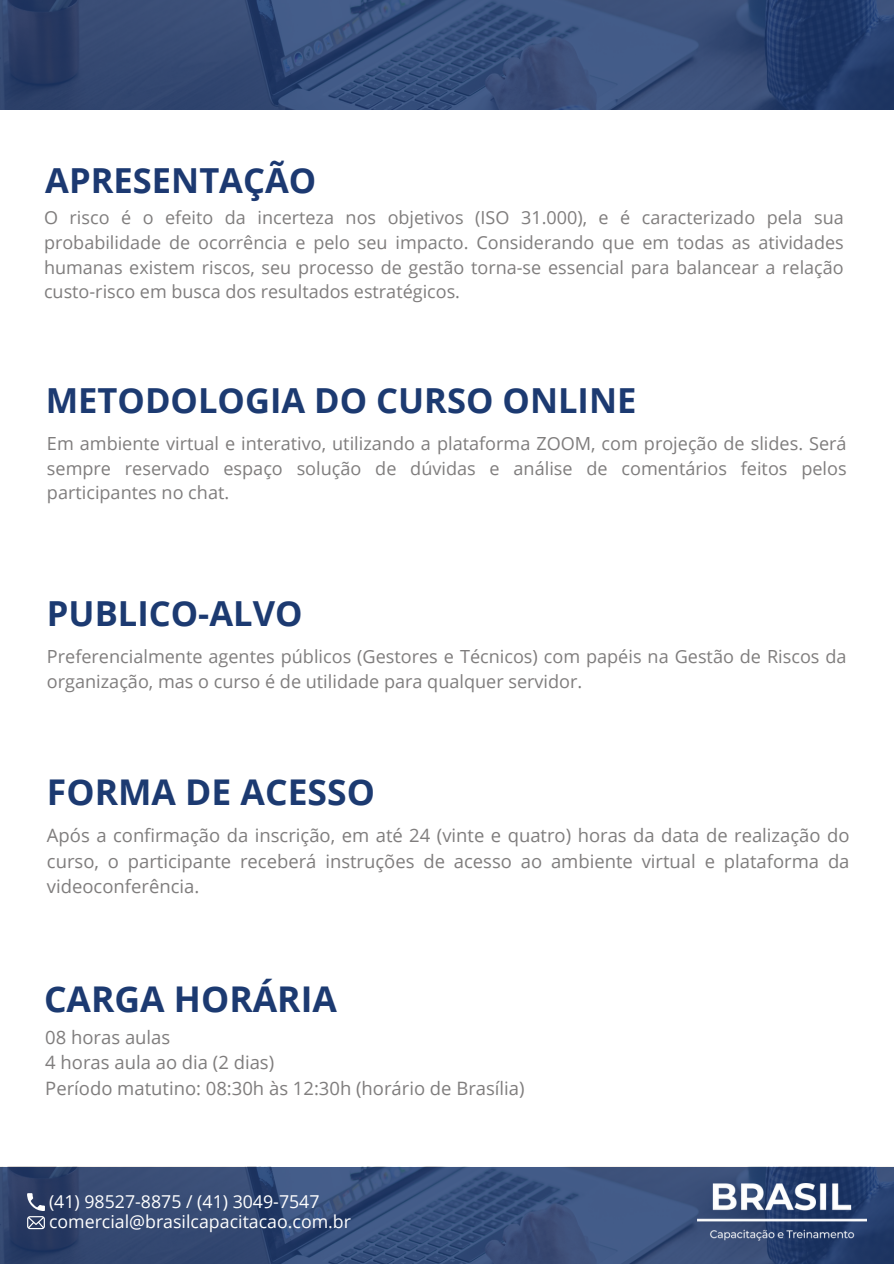
<style>
.page{position:relative;width:894px;height:1264px;background:#fff}
.page>*{position:absolute;margin:0;border:0;box-sizing:border-box;transform-origin:0 0}
.t1{font:700 35.4px "Open Sans";color:#1c3a71}
.t2{font:700 34.5px "Open Sans";color:#1c3a71}
.t3{font:700 34.5px "Open Sans";color:#1c3971}
.t4{font:18.45px/25.5px "Open Sans";color:#7f7d7d;text-align:justify}
.t5{font:18px/24.8px "Open Sans";color:#7f7d7d;text-align:justify}
.t6{font:17.7px/19.5px "Open Sans";color:#fff}
</style>
<div class="page">
<img style="left:0;top:0;width:893px;height:109px">
<img style="left:0;top:1166px;width:893px;height:97px">
<img style="left:697px;top:1183px;width:169px;height:56px">
<svg style="left:27px;top:1193px;width:18px;height:17px"></svg>
<svg style="left:27px;top:1216px;width:18px;height:13px"></svg>
<h2 class="t3" style="left:45px;top:156px;width:272px">APRESENTAÇÃO</h2>
<p class="t5" style="left:44px;top:205px;width:801px">O risco é o efeito da incerteza nos objetivos (ISO 31.000), e é caracterizado pela sua probabilidade de ocorrência e pelo seu impacto. Considerando que em todas as atividades humanas existem riscos, seu processo de gestão torna-se essencial para balancear a relação custo-risco em busca dos resultados estratégicos.</p>
<h2 class="t2" style="left:46px;top:376px;width:592px">METODOLOGIA DO CURSO ONLINE</h2>
<p class="t5" style="left:47px;top:430px;width:801px">Em ambiente virtual e interativo, utilizando a plataforma ZOOM, com projeção de slides. Será sempre reservado espaço solução de dúvidas e análise de comentários feitos pelos participantes no chat.</p>
<h2 class="t2" style="left:47px;top:589px;width:257px">PUBLICO-ALVO</h2>
<p class="t5" style="left:47px;top:643px;width:801px">Preferencialmente agentes públicos (Gestores e Técnicos) com papéis na Gestão de Riscos da organização, mas o curso é de utilidade para qualquer servidor.</p>
<h1 class="t1" style="left:47px;top:767px;width:329px">FORMA DE ACESSO</h1>
<p class="t4" style="left:47px;top:822px;width:803px">Após a confirmação da inscrição, em até 24 (vinte e quatro) horas da data de realização do curso, o participante receberá instruções de acesso ao ambiente virtual e plataforma da videoconferência.</p>
<h1 class="t1" style="left:44px;top:973px;width:294px">CARGA HORÁRIA</h1>
<p class="t4" style="left:45px;top:1023px;width:480px;text-align:left">08 horas aulas<br>4 horas aula ao dia (2 dias)<br>Período matutino: 08:30h às 12:30h (horário de Brasília)</p>
<p class="t6" style="left:49px;top:1191px;width:303px">(41) 98527-8875 / (41) 3049-7547 comercial@brasilcapacitacao.com.br</p>
</div>
